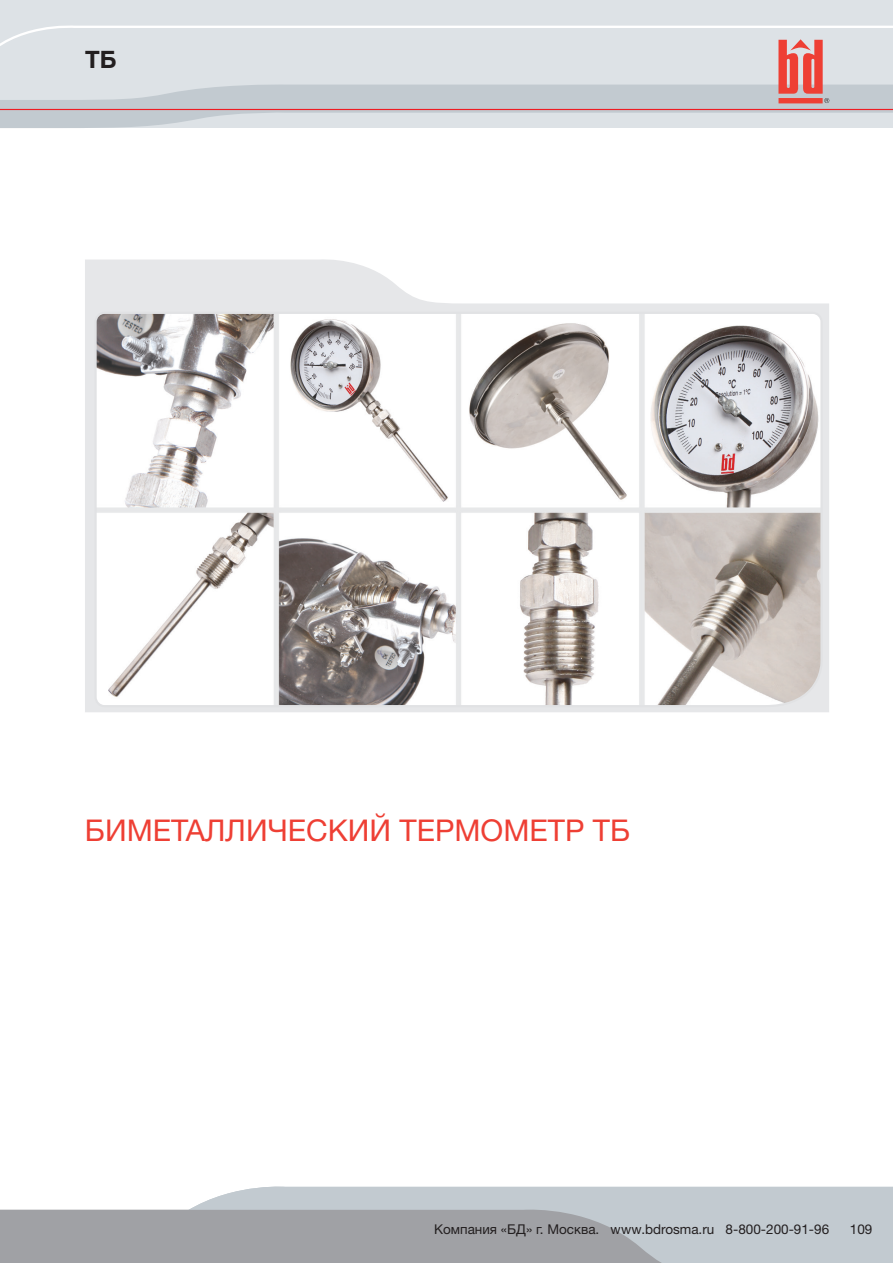
<style>
.page{position:relative;width:893px;height:1263px;background:#fff}
.page>*{position:absolute;margin:0;border:0;box-sizing:border-box;transform-origin:0 0}
.t1{font:30px "Helvetica Neue LTW1 G";color:#ee3f34}
.t2{font:700 24px "Helvetica Neue LTW1 G";color:#231f20}
.t3{font:13.5px "Helvetica Neue LTW1 G";color:#231f20}
</style>
<div class="page">
<svg style="left:194px;top:1186px;width:699px;height:21px;background:#c6cdd3"></svg>
<svg style="left:0;top:1207px;width:893px;height:56px;background:#acafb4"></svg>
<svg style="left:0;top:0;width:893px;height:128px;background:#d8d8dd"></svg>
<svg style="left:85px;top:259px;width:744px;height:453px;fill:#e6e7e9"></svg>
<svg style="left:93px;top:311px;width:732px;height:397px"></svg>
<h2 class="t2" style="left:85px;top:45px;width:33px">ТБ</h2>
<h1 class="t1" style="left:85px;top:812px;width:547px">БИМЕТАЛЛИЧЕСКИЙ ТЕРМОМЕТР ТБ</h1>
<p class="t3" style="left:434px;top:1221px;width:397px">Компания «БД» г. Москва. www.bdrosma.ru 8-800-200-91-96</p>
<p class="t3" style="left:850px;top:1221px;width:24px">109</p>
</div>
